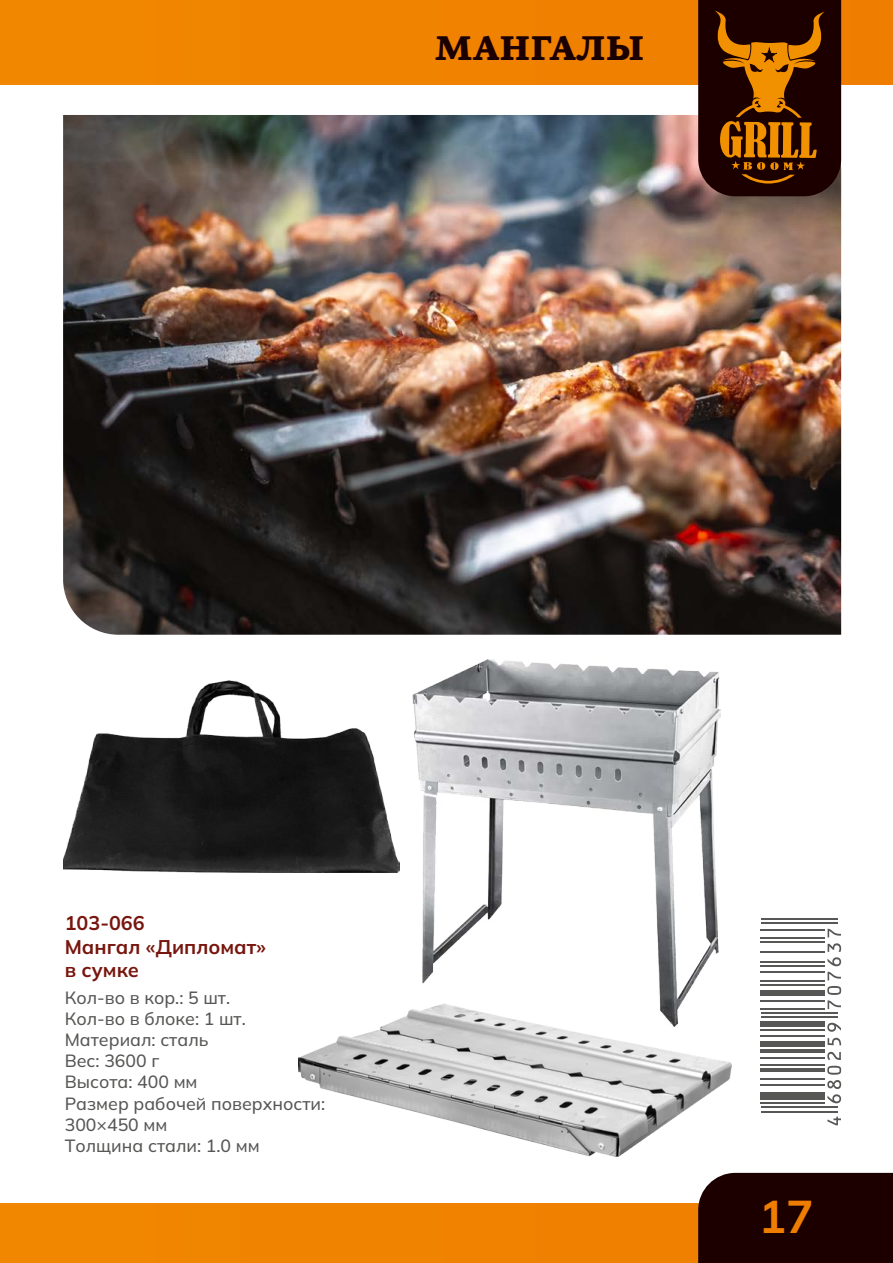
<style>
.page{position:relative;width:893px;height:1263px;background:#fff}
.page>*{position:absolute;margin:0;border:0;box-sizing:border-box;transform-origin:0 0}
.t1{font:700 45.75px "Mulish";color:#ef7d00}
.t2{font:900 34.5px "PF Agora Serif Pro";color:#1a0000}
.t3{font:700 19.8px/23.7px "Mulish";color:#77160e}
.t4{font:500 17.7px/21.1px "Mulish";color:#575756}
</style>
<div class="page">
<div style="left:0;top:1203px;width:893px;height:60px;background:#f08300"></div>
<img style="left:63px;top:115px;width:778px;height:520px">
<div style="left:0;top:0;width:893px;height:84px;background:#f08300"></div>
<svg style="left:698px;top:0;width:143px;height:196px;background:#4e2301"></svg>
<div style="left:698px;top:1173px;width:195px;height:90px;background:#1c0000"></div>
<img style="left:412px;top:659px;width:308px;height:344px">
<hr style="left:760px;top:1111px;width:77px;height:1px;background:#575756">
<hr style="left:760px;top:1107px;width:77px;height:1px;background:#575756">
<hr style="left:760px;top:1102px;width:65px;height:2px;background:#575756">
<div style="left:760px;top:1092px;width:65px;height:8px;background:#575756"></div>
<hr style="left:760px;top:1084px;width:65px;height:2px;background:#575756">
<hr style="left:760px;top:1078px;width:65px;height:1px;background:#575756">
<hr style="left:760px;top:1068px;width:65px;height:3px;background:#575756">
<hr style="left:760px;top:1064px;width:65px;height:1px;background:#575756">
<hr style="left:760px;top:1057px;width:65px;height:2px;background:#575756">
<hr style="left:760px;top:1049px;width:65px;height:4px;background:#575756">
<div style="left:760px;top:1041px;width:65px;height:6px;background:#575756"></div>
<hr style="left:760px;top:1035px;width:65px;height:2px;background:#575756">
<hr style="left:760px;top:1029px;width:65px;height:1px;background:#575756">
<div style="left:760px;top:1021px;width:65px;height:5px;background:#575756"></div>
<hr style="left:760px;top:1017px;width:77px;height:1px;background:#575756">
<hr style="left:760px;top:1012px;width:77px;height:2px;background:#575756">
<hr style="left:760px;top:1008px;width:65px;height:2px;background:#575756">
<hr style="left:760px;top:1000px;width:65px;height:2px;background:#575756">
<div style="left:760px;top:990px;width:65px;height:6px;background:#575756"></div>
<hr style="left:760px;top:984px;width:65px;height:1px;background:#575756">
<hr style="left:760px;top:980px;width:65px;height:1px;background:#575756">
<hr style="left:760px;top:972px;width:65px;height:1px;background:#575756">
<hr style="left:760px;top:965px;width:65px;height:2px;background:#575756">
<hr style="left:760px;top:961px;width:65px;height:2px;background:#575756">
<hr style="left:760px;top:951px;width:65px;height:2px;background:#575756">
<hr style="left:760px;top:941px;width:65px;height:1px;background:#575756">
<hr style="left:760px;top:937px;width:65px;height:1px;background:#575756">
<hr style="left:760px;top:929px;width:65px;height:1px;background:#575756">
<hr style="left:760px;top:922px;width:77px;height:2px;background:#575756">
<hr style="left:760px;top:918px;width:77px;height:2px;background:#575756">
<svg style="left:827px;top:1117px;width:14px;height:8px"></svg>
<svg style="left:827px;top:1066px;width:14px;height:37px"></svg>
<svg style="left:827px;top:1052px;width:14px;height:8px"></svg>
<svg style="left:828px;top:1038px;width:13px;height:7px"></svg>
<svg style="left:827px;top:1023px;width:14px;height:9px"></svg>
<svg style="left:827px;top:986px;width:14px;height:23px"></svg>
<svg style="left:828px;top:972px;width:13px;height:8px"></svg>
<svg style="left:827px;top:943px;width:14px;height:23px"></svg>
<svg style="left:828px;top:929px;width:13px;height:8px"></svg>
<img style="left:63px;top:681px;width:337px;height:191px">
<img style="left:298px;top:1003px;width:434px;height:153px">
<h2 class="t2" style="left:435px;top:25px;width:211px">МАНГАЛЫ</h2>
<p class="t3" style="left:65px;top:910px;width:203px">103-066<br>Мангал «Дипломат» в сумке</p>
<p class="t4" style="left:65px;top:986px;width:262px">Кол-во в кор.: 5 шт.<br>Кол-во в блоке: 1 шт.<br>Материал: сталь<br>Вес: 3600 г<br>Высота: 400 мм<br>Размер рабочей поверхности:<br>300×450 мм<br>Толщина стали: 1.0 мм</p>
<h1 class="t1" style="left:759px;top:1185px;width:56px">17</h1>
</div>
